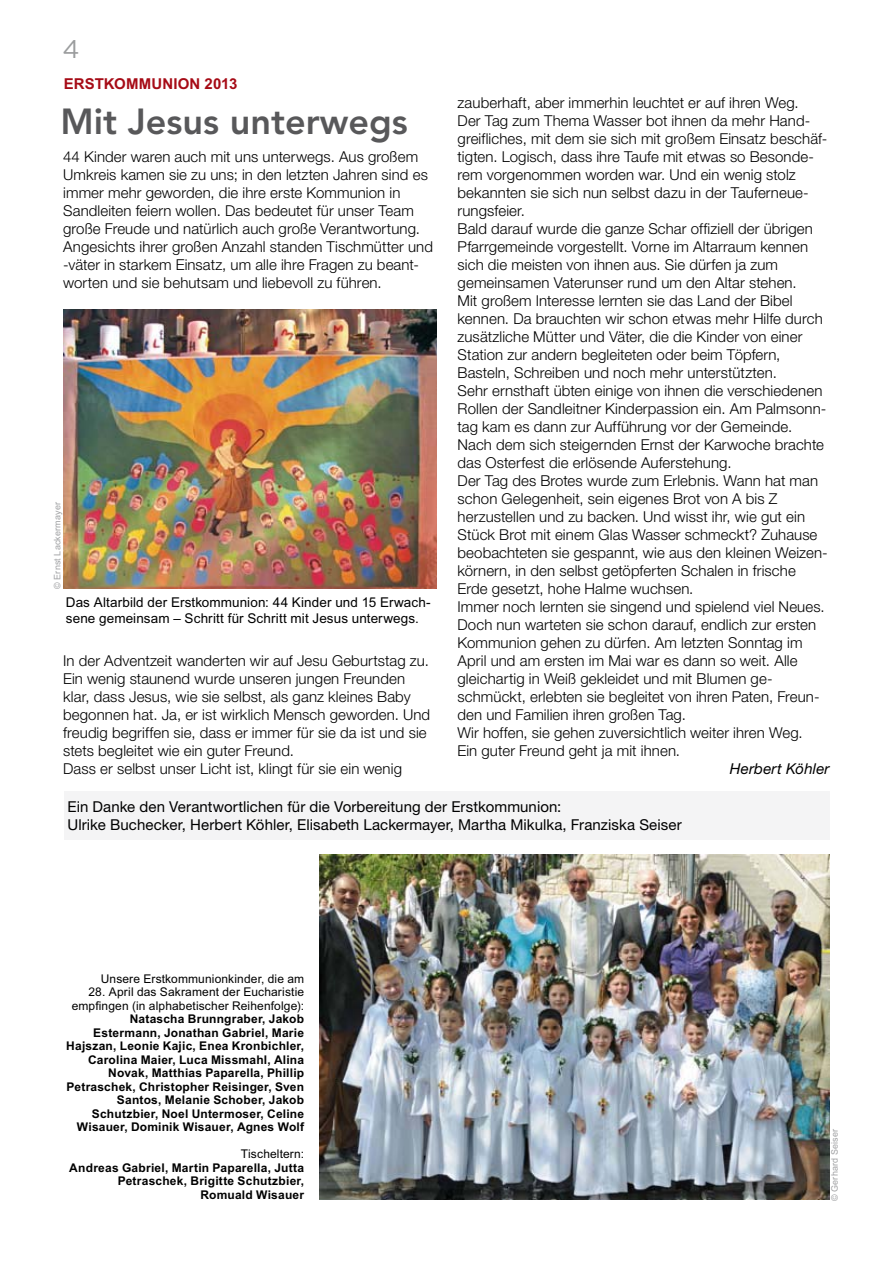
<style>
.page{position:relative;width:893px;height:1263px;background:#fff}
.page>*{position:absolute;margin:0;border:0;box-sizing:border-box;transform-origin:0 0}
.t1{font:800 36px "Avenir";color:#58585a}
.t2{font:25.5px "Gotham";color:#9b9d9e}
.t3{font:300 15px/18px "Helvetica Neue";letter-spacing:.005em;color:#000}
.t4{font:15px/18px "Helvetica Neue";letter-spacing:.005em;color:#000}
.t5{font:700 15px "Arial";letter-spacing:.01em;color:#a60b16}
.t6{font:italic 15px "Helvetica Neue";letter-spacing:.01em;color:#000}
.t7{font:13.5px/16.5px "Arial";letter-spacing:.005em;color:#000}
.t8{font:700 12px/13.5px "Arial";letter-spacing:.02em;color:#000;text-align:right}
.t9{font:12px/13.5px "Arial";letter-spacing:.01em;color:#000;text-align:right}
.t10{font:9px "Arial";letter-spacing:.02em;color:#a1a2a4}
</style>
<div class="page">
<div style="left:64px;top:791px;width:765px;height:49px;background:#f4f4f5"></div>
<img style="left:320px;top:855px;width:509px;height:344px">
<img style="left:64px;top:310px;width:373px;height:279px">
<h2 class="t2" style="left:63px;top:37px;width:19px">4</h2>
<p class="t5" style="left:64px;top:78px;width:175px">ERSTKOMMUNION 2013</p>
<p class="t3" style="left:458px;top:95px;width:372px">zauberhaft, aber immerhin leuchtet er auf ihren Weg.<br>Der Tag zum Thema Wasser bot ihnen da mehr Hand&shy;greifliches, mit dem sie sich mit großem Einsatz beschäf&shy;tigten. Logisch, dass ihre Taufe mit etwas so Besonde&shy;rem vorgenommen worden war. Und ein wenig stolz bekannten sie sich nun selbst dazu in der Tauferneue&shy;rungsfeier.<br>Bald darauf wurde die ganze Schar offiziell der übrigen Pfarrgemeinde vorgestellt. Vorne im Altarraum kennen sich die meisten von ihnen aus. Sie dürfen ja zum gemeinsamen Vaterunser rund um den Altar stehen.<br>Mit großem Interesse lernten sie das Land der Bibel kennen. Da brauchten wir schon etwas mehr Hilfe durch zusätzliche Mütter und Väter, die die Kinder von einer Station zur andern begleiteten oder beim Töpfern, Basteln, Schreiben und noch mehr unterstützten.<br>Sehr ernsthaft übten einige von ihnen die verschiedenen Rollen der Sandleitner Kinderpassion ein. Am Palmsonn&shy;tag kam es dann zur Aufführung vor der Gemeinde.<br>Nach dem sich steigernden Ernst der Karwoche brachte das Osterfest die erlösende Auferstehung.<br>Der Tag des Brotes wurde zum Erlebnis. Wann hat man schon Gelegenheit, sein eigenes Brot von A bis Z herzustellen und zu backen. Und wisst ihr, wie gut ein Stück Brot mit einem Glas Wasser schmeckt? Zuhause beobachteten sie gespannt, wie aus den kleinen Weizen&shy;körnern, in den selbst getöpferten Schalen in frische Erde gesetzt, hohe Halme wuchsen.<br>Immer noch lernten sie singend und spielend viel Neues.<br>Doch nun warteten sie schon darauf, endlich zur ersten Kommunion gehen zu dürfen. Am letzten Sonntag im April und am ersten im Mai war es dann so weit. Alle gleichartig in Weiß gekleidet und mit Blumen ge&shy;schmückt, erlebten sie begleitet von ihren Paten, Freun&shy;den und Familien ihren großen Tag.<br>Wir hoffen, sie gehen zuversichtlich weiter ihren Weg.<br>Ein guter Freund geht ja mit ihnen.</p>
<p class="t6" style="left:730px;top:763px;width:101px">Herbert Köhler</p>
<p class="t4" style="left:68px;top:799px;width:616px">Ein Danke den Verantwortlichen für die Vorbereitung der Erstkommunion:<br>Ulrike Buchecker, Herbert Köhler, Elisabeth Lackermayer, Martha Mikulka, Franziska Seiser</p>
<h1 class="t1" style="left:61px;top:107px;width:349px">Mit Jesus unterwegs</h1>
<p class="t3" style="left:63px;top:149px;width:371px">44 Kinder waren auch mit uns unterwegs. Aus großem Umkreis kamen sie zu uns; in den letzten Jahren sind es immer mehr geworden, die ihre erste Kommunion in Sandleiten feiern wollen. Das bedeutet für unser Team große Freude und natürlich auch große Verantwortung.<br>Angesichts ihrer großen Anzahl standen Tischmütter und -väter in starkem Einsatz, um alle ihre Fragen zu beant&shy;worten und sie behutsam und liebevoll zu führen.</p>
<p class="t10" style="left:54px;top:589px;width:89px;rotate:-90deg">© Ernst Lackermayer</p>
<p class="t7" style="left:66px;top:595px;width:366px">Das Altarbild der Erstkommunion: 44 Kinder und 15 Erwach&shy;sene gemeinsam – Schritt für Schritt mit Jesus unterwegs.</p>
<p class="t3" style="left:63px;top:653px;width:369px">In der Adventzeit wanderten wir auf Jesu Geburtstag zu.<br>Ein wenig staunend wurde unseren jungen Freunden klar, dass Jesus, wie sie selbst, als ganz kleines Baby begonnen hat. Ja, er ist wirklich Mensch geworden. Und freudig begriffen sie, dass er immer für sie da ist und sie stets begleitet wie ein guter Freund.<br>Dass er selbst unser Licht ist, klingt für sie ein wenig</p>
<p class="t9" style="left:101px;top:973px;width:205px">Unsere Erstkommunionkinder, die am</p>
<p class="t9" style="left:72px;top:987px;width:234px">28. April das Sakrament der Eucharistie empfingen (in alphabetischer Reihenfolge):</p>
<p class="t8" style="left:66px;top:1014px;width:239px">Natascha Brunngraber, Jakob Estermann, Jonathan Gabriel, Marie Hajszan, Leonie Kajic, Enea Kronbichler, Carolina Maier, Luca Missmahl, Alina Novak, Matthias Paparella, Phillip Petraschek, Christopher Reisinger, Sven Santos, Melanie Schober, Jakob Schutzbier, Noel Untermoser, Celine Wisauer, Dominik Wisauer, Agnes Wolf</p>
<p class="t9" style="left:241px;top:1149px;width:65px">Tischeltern:</p>
<p class="t8" style="left:69px;top:1162px;width:236px">Andreas Gabriel, Martin Paparella, Jutta<br>Petraschek, Brigitte Schutzbier,<br>Romuald Wisauer</p>
<p class="t10" style="left:831px;top:1201px;width:74px;rotate:-90deg">© Gerhard Seiser</p>
</div>
